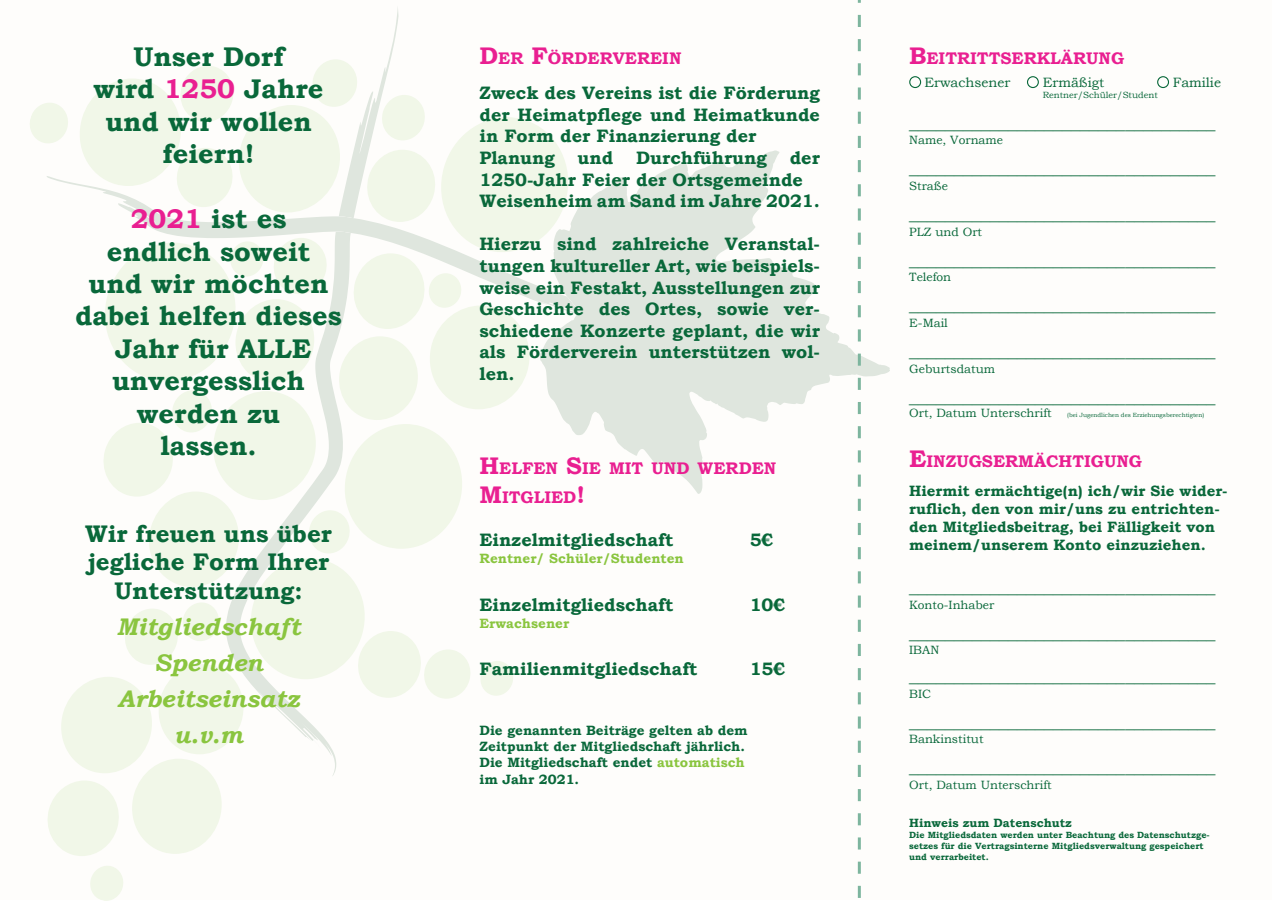
<style>
.page{position:relative;width:1272px;height:902px;background:#fff}
.page>*{position:absolute;margin:0;border:0;box-sizing:border-box;transform-origin:0 0}
.t1{font:700 27px/32.4px "Bookman Old Style";color:#09683a;text-align:center}
.t2{font:700 24px/28.8px "Bookman Old Style";color:#09683a;text-align:center}
.t3{font:italic 700 24px/36px "Bookman Old Style";color:#8ac53f;text-align:center}
.t4{font:700 18px/21.6px "Bookman Old Style";color:#09683a}
.t5{font:700 16.8px/28.8px "Bookman Old Style";color:#e91f91}
.t6{font:700 15px/18px "Bookman Old Style";color:#09683a}
.t7{font:700 13.5px/16.2px "Bookman Old Style";color:#09683a}
.t8{font:700 13.5px "Bookman Old Style";color:#8ac53f}
.t9{font:13.5px "Bookman Old Style";color:#09683a}
.t10{font:12px "Bookman Old Style";color:#09683a}
.t11{font:700 12px "Bookman Old Style";color:#09683a}
.t12{font:700 9px/10.8px "Bookman Old Style";color:#09683a}
.t13{font:9px "Bookman Old Style";color:#09683a}
.t14{font:6px "Bookman Old Style";color:#09683a}
.s1{color:#e91f91}
.s2{font-size:24px}
.s3{color:#8ac53f}
</style>
<div class="page">
<div style="left:0;top:0;width:1271px;height:899px;background:#fefdfb"></div>
<svg style="left:575px;top:150px;width:315px;height:344px;fill:#dfe6de"></svg>
<svg style="left:90px;top:866px;width:33px;height:34px"></svg>
<svg style="left:30px;top:59px;width:545px;height:797px"></svg>
<svg style="left:857px;top:0;width:3px;height:898px"></svg>
<div style="left:909px;top:76px;width:12px;height:12px;border:1px solid #09683a;border-radius:50%"></div>
<div style="left:1026px;top:76px;width:12px;height:12px;border:1px solid #09683a;border-radius:50%"></div>
<div style="left:1157px;top:76px;width:11px;height:12px;border:1px solid #09683a;border-radius:50%"></div>
<h1 class="t1" style="left:93px;top:40px;width:232px">Unser Dorf<br>wird <span class="s1">1250</span> Jahre und wir wollen feiern!</h1>
<h1 class="t1" style="left:75px;top:202px;width:268px"><span class="s1">2021</span> ist es<br>endlich soweit<br>und wir möchten dabei helfen dieses<br>Jahr für ALLE unvergesslich werden zu<br>lassen.</h1>
<h2 class="t2" style="left:85px;top:518px;width:248px">Wir freuen uns über jegliche Form Ihrer<br>Unterstützung:</h2>
<h2 class="t3" style="left:117px;top:608px;width:185px">Mitgliedschaft<br>Spenden<br>Arbeitseinsatz u.v.m</h2>
<p class="t5" style="left:479px;top:44px;width:203px"><span class="s2">D</span>ER <span class="s2">F</span>ÖRDERVEREIN</p>
<p class="t4" style="left:479px;top:82px;width:342px">Zweck des Vereins ist die Förderung der Heimatpflege und Heimatkunde in Form der Finanzierung der<br>Planung</p>
<p class="t4" style="left:479px;top:147px;width:342px;text-indent:310px">der<br>1250-Jahr Feier der Ortsgemeinde<br>Weisenheim am Sand im Jahre 2021.</p>
<p class="t4" style="left:479px;top:233px;width:342px;text-align:justify">Hierzu sind zahlreiche Veranstal&shy;tungen kultureller Art, wie beispiels&shy;weise ein Festakt, Ausstellungen zur Geschichte des Ortes, sowie ver&shy;schiedene Konzerte geplant, die wir als Förderverein unterstützen wol&shy;len.</p>
<p class="t4" style="left:577px;top:147px;width:37px">und</p>
<p class="t4" style="left:636px;top:147px;width:132px">Durchführung</p>
<p class="t5" style="left:479px;top:453px;width:298px"><span class="s2">H</span>ELFEN <span class="s2">S</span>IE MIT UND WERDEN<br><span class="s2">M</span>ITGLIED<span class="s2">!</span></p>
<p class="t4" style="left:479px;top:528px;width:195px">Einzelmitgliedschaft</p>
<p class="t4" style="left:749px;top:528px;width:25px">5€</p>
<p class="t8" style="left:479px;top:548px;width:206px">Rentner/ Schüler/Studenten</p>
<p class="t4" style="left:479px;top:593px;width:195px">Einzelmitgliedschaft</p>
<p class="t4" style="left:749px;top:593px;width:37px">10€</p>
<p class="t8" style="left:479px;top:613px;width:91px">Erwachsener</p>
<p class="t4" style="left:479px;top:658px;width:219px">Familienmitgliedschaft</p>
<p class="t4" style="left:749px;top:658px;width:37px">15€</p>
<p class="t7" style="left:479px;top:722px;width:270px">Die genannten Beiträge gelten ab dem<br>Zeitpunkt der Mitgliedschaft jährlich.<br>Die Mitgliedschaft endet <span class="s3">automatisch </span>im Jahr 2021.</p>
<p class="t5" style="left:909px;top:44px;width:216px"><span class="s2">B</span>EITRITTSERKLÄRUNG</p>
<p class="t9" style="left:924px;top:73px;width:87px">Erwachsener</p>
<p class="t9" style="left:1042px;top:73px;width:63px">Ermäßigt</p>
<p class="t13" style="left:1042px;top:89px;width:117px">Rentner/Schüler/Student</p>
<p class="t9" style="left:1172px;top:73px;width:50px">Familie</p>
<p class="t4" style="left:909px;top:112px;width:307px">__________________________________</p>
<p class="t10" style="left:909px;top:132px;width:95px">Name, Vorname</p>
<p class="t4" style="left:909px;top:157px;width:307px">__________________________________</p>
<p class="t10" style="left:909px;top:178px;width:40px">Straße</p>
<p class="t4" style="left:909px;top:203px;width:307px">__________________________________</p>
<p class="t10" style="left:909px;top:224px;width:74px">PLZ und Ort</p>
<p class="t4" style="left:909px;top:248px;width:307px">__________________________________</p>
<p class="t10" style="left:909px;top:269px;width:43px">Telefon</p>
<p class="t4" style="left:909px;top:294px;width:307px">__________________________________</p>
<p class="t10" style="left:909px;top:315px;width:40px">E-Mail</p>
<p class="t4" style="left:909px;top:340px;width:307px">__________________________________</p>
<p class="t10" style="left:909px;top:360px;width:87px">Geburtsdatum</p>
<p class="t4" style="left:909px;top:385px;width:307px">__________________________________</p>
<p class="t10" style="left:909px;top:405px;width:144px">Ort, Datum Unterschrift</p>
<p class="t14" style="left:1067px;top:411px;width:138px">(bei Jugendlichen des Erziehungsberechtigten)</p>
<p class="t5" style="left:909px;top:447px;width:234px"><span class="s2">E</span>INZUGSERMÄCHTIGUNG</p>
<p class="t6" style="left:909px;top:481px;width:320px">Hiermit ermächtige(n) ich/wir Sie wider&shy;ruflich, den von mir/uns zu entrichten&shy;den Mitgliedsbeitrag, bei Fälligkeit von meinem/unserem Konto einzuziehen.</p>
<p class="t4" style="left:909px;top:576px;width:307px">__________________________________</p>
<p class="t10" style="left:909px;top:597px;width:87px">Konto-Inhaber</p>
<p class="t4" style="left:909px;top:621px;width:307px">__________________________________</p>
<p class="t10" style="left:909px;top:642px;width:31px">IBAN</p>
<p class="t4" style="left:909px;top:665px;width:307px">__________________________________</p>
<p class="t10" style="left:909px;top:685px;width:23px">BIC</p>
<p class="t4" style="left:909px;top:710px;width:307px">__________________________________</p>
<p class="t10" style="left:909px;top:731px;width:76px">Bankinstitut</p>
<p class="t4" style="left:909px;top:756px;width:307px">__________________________________</p>
<p class="t10" style="left:909px;top:777px;width:144px">Ort, Datum Unterschrift</p>
<p class="t11" style="left:909px;top:814px;width:164px">Hinweis zum Datenschutz</p>
<p class="t12" style="left:909px;top:829px;width:302px">Die Mitgliedsdaten werden unter Beachtung des Datenschutzge&shy;setzes für die Vertragsinterne Mitgliedsverwaltung gespeichert und verrarbeitet.</p>
</div>
